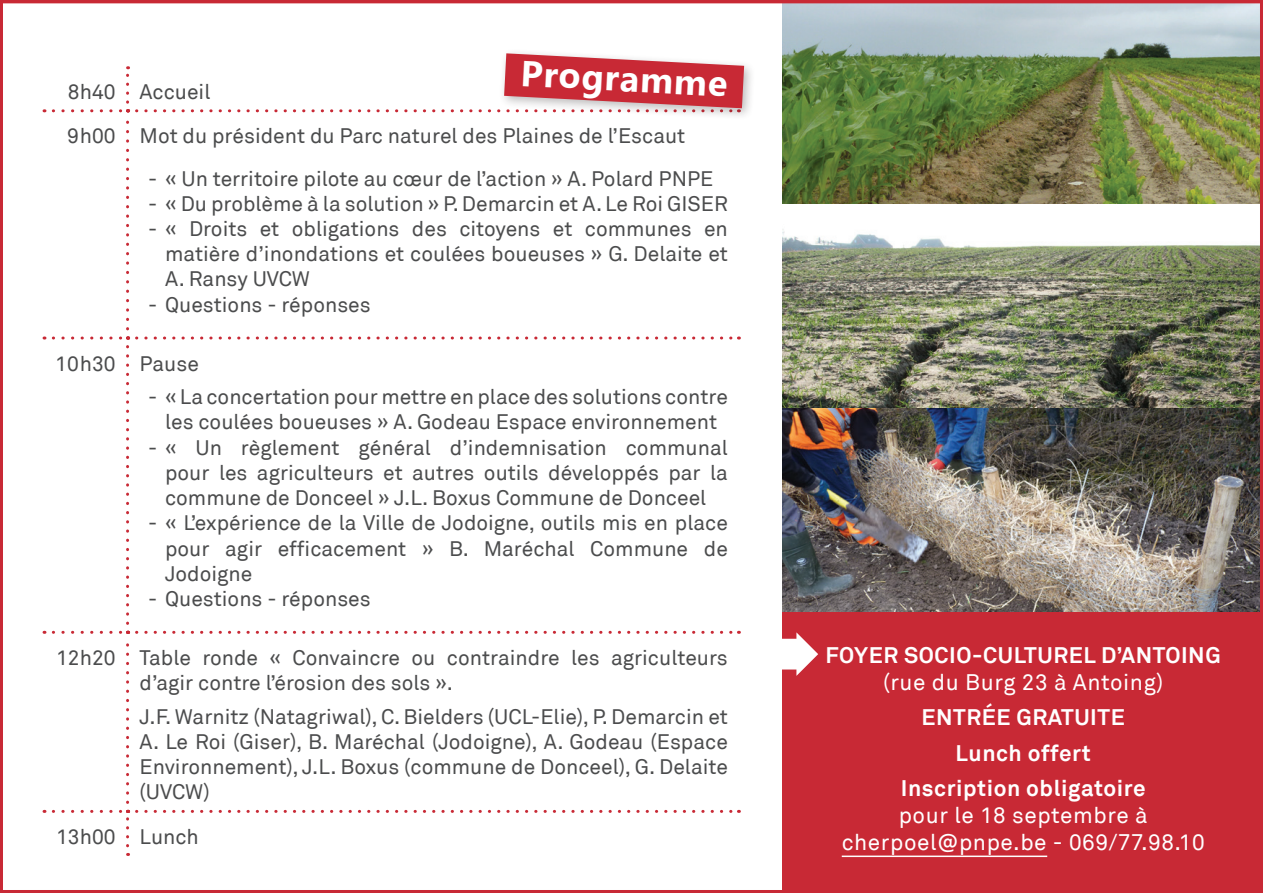
<style>
.page{position:relative;width:1263px;height:893px;background:#fff}
.page>*{position:absolute;margin:0;border:0;box-sizing:border-box;transform-origin:0 0}
.t1{font:700 36px "Segoe UI";color:#fff}
.t2{font:700 22.5px/35.4px "Akkurat";letter-spacing:.025em;color:#fff;text-align:center}
.t3{font:22.5px/27px "Akkurat";letter-spacing:.025em;color:#fff;text-align:center}
.t4{font:21px/25.2px "Akkurat";color:#4b4c4d;text-align:justify}
</style>
<div class="page">
<img style="left:0;top:0;width:1263px;height:893px">
<h1 class="t1" style="left:523px;top:39px;width:208px;rotate:3deg">Programme</h1>
<p class="t4" style="left:67px;top:70px;width:620px;line-height:44.7px">8h40 Accueil<br>9h00 Mot du président du Parc naturel des Plaines de l’Escaut</p>
<p class="t4" style="left:148px;top:166px;width:567px">- « Un territoire pilote au cœur de l’action » A. Polard PNPE</p>
<p class="t4" style="left:148px;top:191px;width:581px">- « Du problème à la solution » P. Demarcin et A. Le Roi GISER</p>
<p class="t4" style="left:165px;top:217px;width:564px;text-indent:-17px">- « Droits et obligations des citoyens et communes en matière d’inondations et coulées boueuses » G. Delaite et A. Ransy UVCW</p>
<p class="t4" style="left:148px;top:292px;width:224px">- Questions - réponses</p>
<p class="t4" style="left:55px;top:351px;width:145px">10h30 Pause</p>
<p class="t4" style="left:148px;top:385px;width:581px;text-align:center">- « La concertation pour mettre en place des solutions contre les coulées boueuses » A. Godeau Espace environnement</p>
<p class="t4" style="left:165px;top:435px;width:564px;text-indent:-17px">- « Un règlement général d’indemnisation communal pour les agriculteurs et autres outils développés par la commune de Donceel » J.L. Boxus Commune de Donceel</p>
<p class="t4" style="left:165px;top:511px;width:564px;text-indent:-17px">- « L’expérience de la Ville de Jodoigne, outils mis en place pour agir efficacement » B. Maréchal Commune de Jodoigne</p>
<p class="t4" style="left:148px;top:586px;width:224px">- Questions - réponses</p>
<p class="t4" style="left:140px;top:645px;width:590px;text-indent:-83px">12h20 Table ronde « Convaincre ou contraindre les agriculteurs d’agir contre l’érosion des sols ».</p>
<p class="t4" style="left:140px;top:704px;width:590px">J.F. Warnitz (Natagriwal), C. Bielders (UCL-Elie), P. Demarcin et A. Le Roi (Giser), B. Maréchal (Jodoigne), A. Godeau (Espace Environnement), J.L. Boxus (commune de Donceel), G. Delaite (UVCW)</p>
<p class="t4" style="left:56px;top:824px;width:144px">13h00 Lunch</p>
<p class="t2" style="left:826px;top:637px;width:397px">FOYER SOCIO-CULTUREL D’ANTOING</p>
<p class="t3" style="left:883px;top:669px;width:282px">(rue du Burg 23 à Antoing)</p>
<p class="t2" style="left:901px;top:700px;width:246px">ENTRÉE GRATUITE<br>Lunch offert<br>Inscription obligatoire</p>
<p class="t3" style="left:842px;top:802px;width:364px">pour le 18 septembre à cherpoel@pnpe.be - 069/77.98.10</p>
</div>
